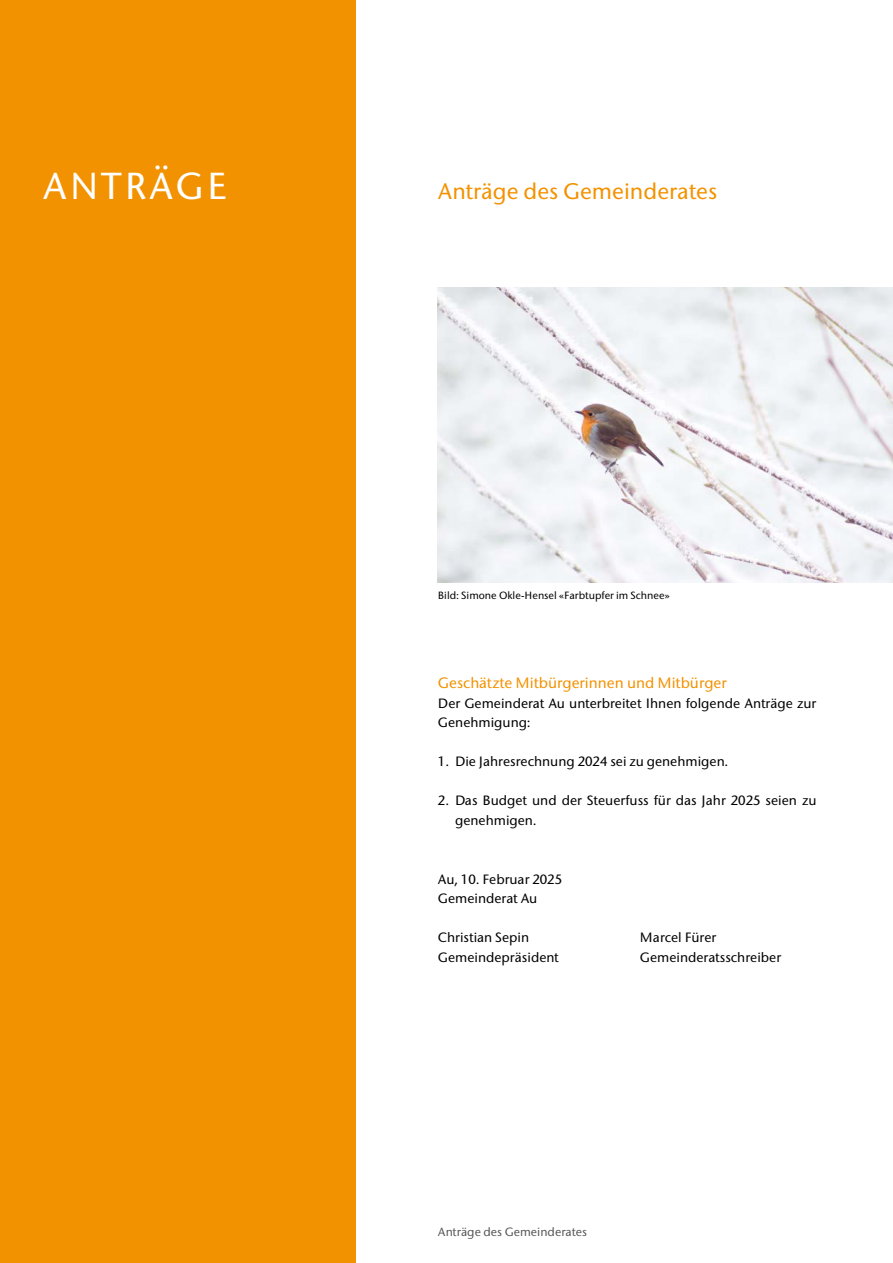
<style>
.page{position:relative;width:893px;height:1263px;background:#fff}
.page>*{position:absolute;margin:0;border:0;box-sizing:border-box;transform-origin:0 0}
.t1{font:500 37.5px "Stone Sans ITC";letter-spacing:.08em;color:#fff}
.t2{font:500 22.5px "Stone Sans ITC";color:#f39200}
.t3{font:500 15px "Stone Sans ITC";color:#f39200}
.t4{font:500 13.5px/19.5px "Stone Sans ITC";color:#000}
.t5{font:500 12px "Stone Sans ITC";color:#575756}
.t6{font:500 10.5px "Stone Sans ITC";color:#000}
</style>
<div class="page">
<img style="left:438px;top:287px;width:455px;height:296px">
<div style="left:0;top:0;width:355px;height:1263px;background:#f39200"></div>
<h1 class="t1" style="left:43px;top:163px;width:185px">ANTRÄGE</h1>
<h2 class="t2" style="left:438px;top:177px;width:281px">Anträge des Gemeinderates</h2>
<p class="t6" style="left:438px;top:589px;width:233px">Bild: Simone Okle-Hensel «Farbtupfer im Schnee»</p>
<p class="t3" style="left:438px;top:674px;width:290px">Geschätzte Mitbürgerinnen und Mitbürger</p>
<p class="t4" style="left:438px;top:693px;width:380px">Der Gemeinderat Au unterbreitet Ihnen folgende Anträge zur<br>Genehmigung:</p>
<p class="t4" style="left:438px;top:752px;width:292px">1. Die Jahresrechnung 2024 sei zu genehmigen.</p>
<p class="t4" style="left:455px;top:791px;width:363px;text-indent:-17px">2. Das Budget und der Steuerfuss für das Jahr 2025 seien zu genehmigen.</p>
<p class="t4" style="left:438px;top:869px;width:126px">Au, 10. Februar 2025<br>Gemeinderat Au</p>
<p class="t4" style="left:438px;top:928px;width:93px">Christian Sepin</p>
<p class="t4" style="left:640px;top:928px;width:78px">Marcel Fürer</p>
<p class="t4" style="left:438px;top:948px;width:122px">Gemeindepräsident</p>
<p class="t4" style="left:640px;top:948px;width:143px">Gemeinderatsschreiber</p>
<p class="t5" style="left:438px;top:1224px;width:151px">Anträge des Gemeinderates</p>
</div>
